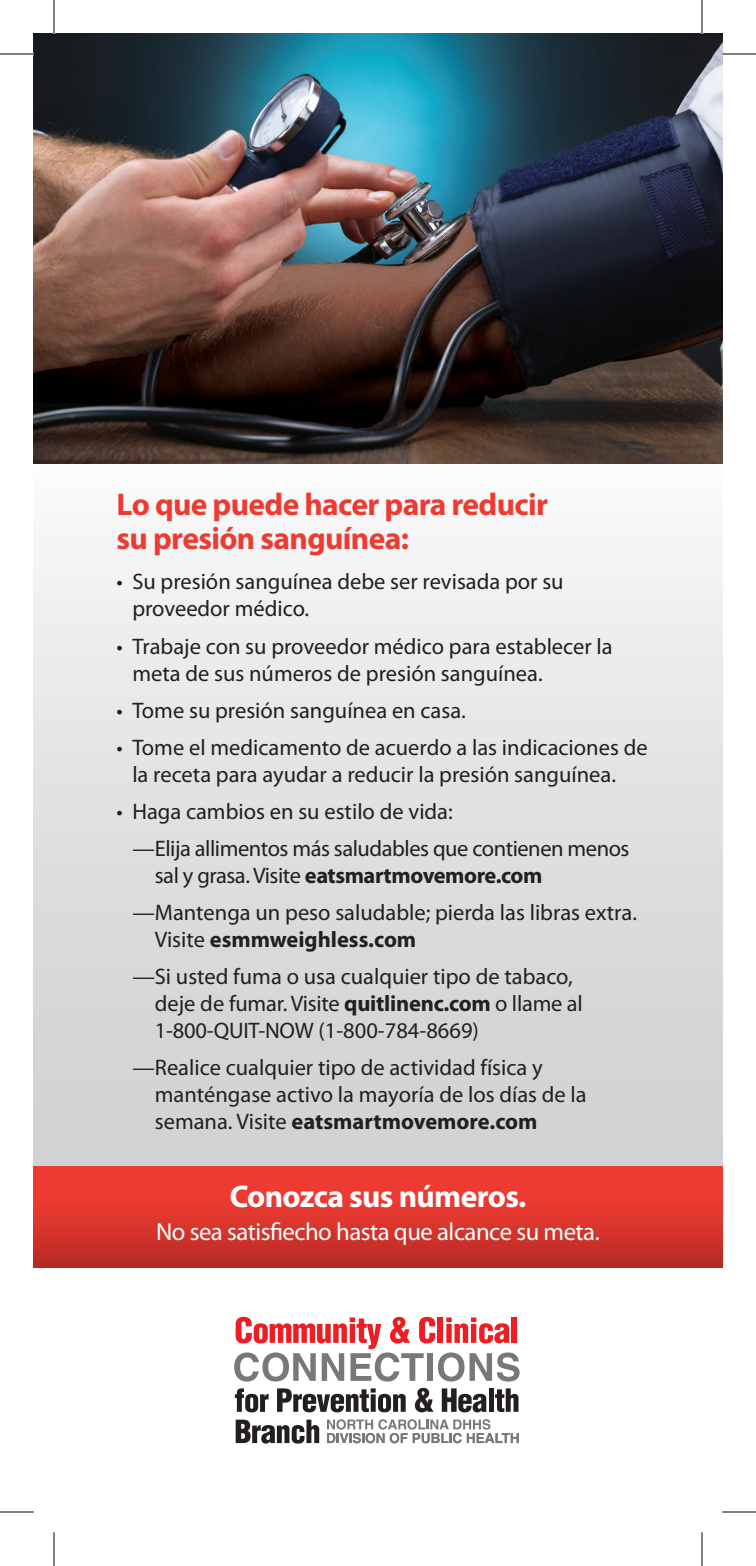
<style>
.page{position:relative;width:756px;height:1566px;background:#fff}
.page>*{position:absolute;margin:0;border:0;box-sizing:border-box;transform-origin:0 0}
.t1{font:700 31.5px/33.8px "Myriad Pro";letter-spacing:-.02em;color:#ee3b32}
.t2{font:700 31.5px "Myriad Pro";letter-spacing:-.02em;color:#fff}
.t3{font:24.75px "Myriad Pro";letter-spacing:-.02em;color:#fff}
.t4{font:22.5px/27px "Myriad Pro";color:#231f20}
.t5{font:22.5px/27px "Myriad Pro";letter-spacing:-.02em;color:#231f20}
.s1{font-weight:700}
</style>
<div class="page">
<div style="left:34px;top:443px;width:688px;height:778px;background:linear-gradient(to bottom,#f9fafa,#c9cacd)"></div>
<div style="left:34px;top:1166px;width:688px;height:102px;background:linear-gradient(to bottom,#fb3f36,#bc2c25)"></div>
<img style="left:34px;top:34px;width:688px;height:430px">
<svg style="left:234px;top:1317px;width:286px;height:65px"></svg>
<svg style="left:235px;top:1388px;width:34px;height:24px"></svg>
<svg style="left:277px;top:1388px;width:129px;height:24px"></svg>
<svg style="left:415px;top:1388px;width:19px;height:24px"></svg>
<svg style="left:442px;top:1388px;width:45px;height:24px"></svg>
<div style="left:489px;top:1388px;width:5px;height:24px;background:#231f20"></div>
<svg style="left:495px;top:1388px;width:24px;height:24px"></svg>
<svg style="left:236px;top:1420px;width:83px;height:24px"></svg>
<svg style="left:327px;top:1419px;width:192px;height:24px"></svg>
<hr style="left:0;top:54px;width:34px;height:1px;background:#000">
<hr style="left:722px;top:54px;width:34px;height:1px;background:#000">
<hr style="left:0;top:1512px;width:34px;height:1px;background:#000">
<hr style="left:722px;top:1512px;width:34px;height:1px;background:#000">
<hr style="left:54px;top:0;width:1px;height:34px;background:#000">
<hr style="left:54px;top:1532px;width:1px;height:34px;background:#000">
<hr style="left:702px;top:0;width:1px;height:34px;background:#000">
<hr style="left:702px;top:1532px;width:1px;height:34px;background:#000">
<p class="t1" style="left:117px;top:487px;width:433px">Lo que puede hacer para reducir su presión sanguínea:</p>
<p class="t4" style="left:132px;top:568px;width:433px;text-indent:-16px">• Su presión sanguínea debe ser revisada por su proveedor médico.</p>
<p class="t4" style="left:132px;top:632px;width:482px;text-indent:-16px">• Trabaje con su proveedor médico para establecer la meta de sus números de presión sanguínea.</p>
<p class="t4" style="left:117px;top:696px;width:351px">• Tome su presión sanguínea en casa.</p>
<p class="t4" style="left:132px;top:733px;width:517px;text-indent:-16px">• Tome el medicamento de acuerdo a las indicaciones de la receta para ayudar a reducir la presión sanguínea.</p>
<p class="t4" style="left:117px;top:798px;width:338px">• Haga cambios en su estilo de vida:</p>
<p class="t5" style="left:155px;top:835px;width:476px;text-indent:-22px">—Elija allimentos más saludables que contienen menos sal y grasa. Visite <span class="s1">eatsmartmovemore.com</span></p>
<p class="t4" style="left:155px;top:899px;width:484px;text-indent:-22px">—Mantenga un peso saludable; pierda las libras extra.<br>Visite <span class="s1">esmmweighless.com</span></p>
<p class="t4" style="left:155px;top:963px;width:429px;text-indent:-22px">—Si usted fuma o usa cualquier tipo de tabaco, deje de fumar. Visite <span class="s1">quitlinenc.com</span> o llame al<br>1-800-QUIT-NOW (1-800-784-8669)</p>
<p class="t4" style="left:155px;top:1054px;width:433px;text-indent:-22px">—Realice cualquier tipo de actividad física y manténgase activo la mayoría de los días de la semana. Visite <span class="s1">eatsmartmovemore.com</span></p>
<p class="t2" style="left:230px;top:1176px;width:298px">Conozca sus números.</p>
<p class="t3" style="left:156px;top:1216px;width:445px">No sea satisfiecho hasta que alcance su meta.</p>
</div>
